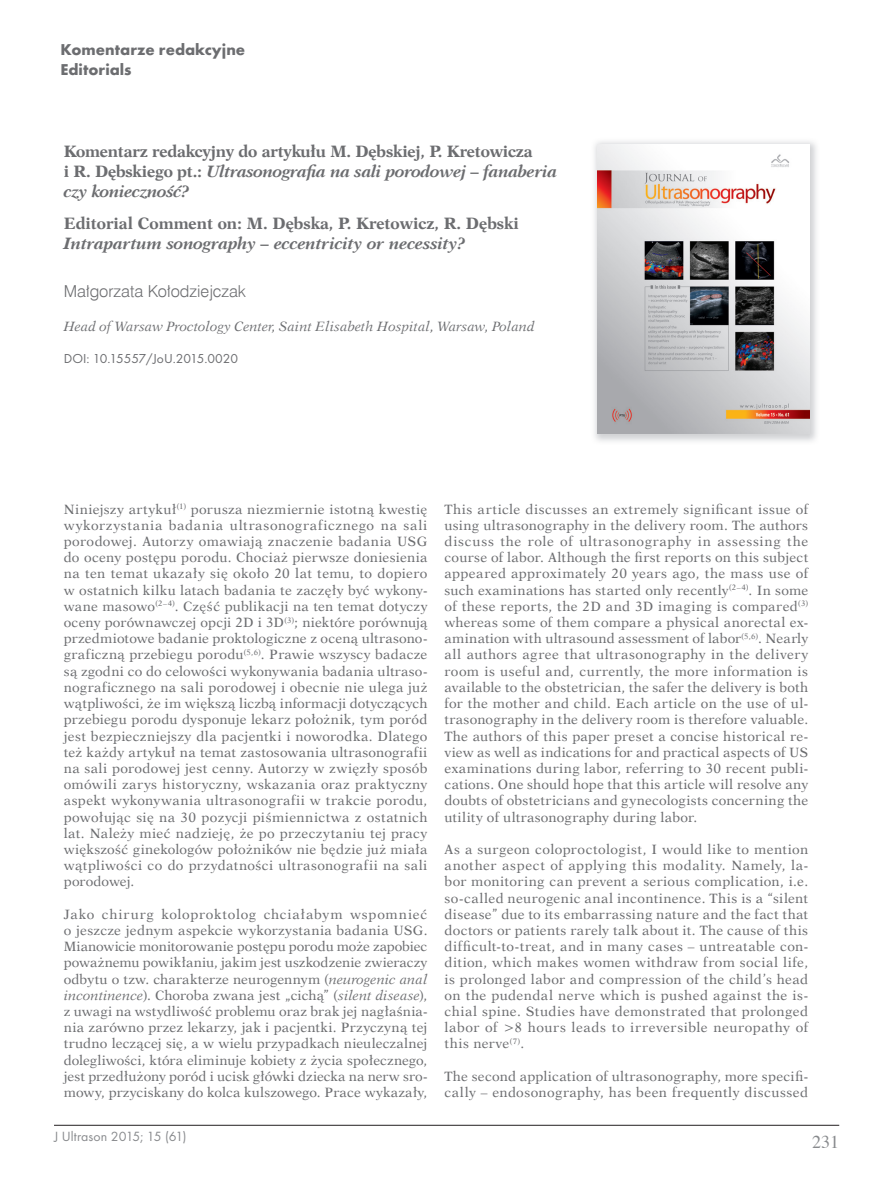
<style>
.page{position:relative;width:872px;height:1191px;background:#fff}
.page>*{position:absolute;margin:0;border:0;box-sizing:border-box;transform-origin:0 0}
.t1{font:18px "Times";color:#888a8d}
.t2{font:700 16.5px/19.8px "Dutch 823 EU";letter-spacing:-.01em;color:#6c6d70}
.t3{font:italic 700 16.5px "Dutch 823 EU";color:#6c6d70}
.t4{font:16.5px "Swis 721 Lt EU";color:#6c6d70}
.t5{font:700 16.35px/19.5px "Futura TCE";color:#6c6d70}
.t6{font:13.8px "Futura TCE";letter-spacing:.005em;color:#888a8d}
.t7{font:13.5px/16.2px "Dutch 823 EU";letter-spacing:.025em;color:#6c6d70;text-align:justify}
.t8{font:italic 13.5px "Dutch 823 EU";color:#6c6d70}
.t9{font:13.5px "Futura TCE";color:#6c6d70}
.s1{font-style:italic}
</style>
<div class="page">
<hr style="left:54px;top:1125px;width:785px;height:1px;background:#231f20">
<img style="left:594px;top:141px;width:223px;height:301px">
<img style="left:597px;top:144px;width:212px;height:289px">
<p class="t5" style="left:61px;top:42px;width:186px">Komentarze redakcyjne<br>Editorials</p>
<p class="t2" style="left:64px;top:141px;width:495px">Komentarz redakcyjny do artykułu M. Dębskiej, P. Kretowicza<br>i R. Dębskiego pt.: <span class="s1">Ultrasonografia na sali porodowej – fanaberia czy konieczność?</span></p>
<p class="t2" style="left:64px;top:213px;width:456px">Editorial Comment on: M. Dębska, P. Kretowicz, R. Dębski</p>
<p class="t3" style="left:64px;top:233px;width:403px">Intrapartum sonography – eccentricity or necessity?</p>
<p class="t4" style="left:64px;top:281px;width:184px">Małgorzata Kołodziejczak</p>
<p class="t8" style="left:64px;top:317px;width:472px">Head of Warsaw Proctology Center, Saint Elisabeth Hospital, Warsaw, Poland</p>
<p class="t9" style="left:64px;top:353px;width:176px">DOI: 10.15557/JoU.2015.0020</p>
<p class="t7" style="left:64px;top:500px;width:365px">Niniejszy artykuł<sup>(1)</sup> porusza niezmiernie istotną kwestię wykorzystania badania ultrasonograficznego na sali porodowej. Autorzy omawiają znaczenie badania USG do oceny postępu porodu. Chociaż pierwsze doniesienia na ten temat ukazały się około 20 lat temu, to dopiero w ostatnich kilku latach badania te zaczęły być wykony&shy;wane masowo<sup>(2–4)</sup>. Część publikacji na ten temat dotyczy oceny porównawczej opcji 2D i 3D<sup>(3)</sup>; niektóre porównują przedmiotowe badanie proktologiczne z oceną ultrasono&shy;graficzną przebiegu porodu<sup>(5,6)</sup>. Prawie wszyscy badacze są zgodni co do celowości wykonywania badania ultraso&shy;nograficznego na sali porodowej i obecnie nie ulega już wątpliwości, że im większą liczbą informacji dotyczących przebiegu porodu dysponuje lekarz położnik, tym poród jest bezpieczniejszy dla pacjentki i noworodka. Dlatego też każdy artykuł na temat zastosowania ultrasonografii na sali porodowej jest cenny. Autorzy w zwięzły sposób omówili zarys historyczny, wskazania oraz praktyczny aspekt wykonywania ultrasonografii w trakcie porodu, powołując się na 30 pozycji piśmiennictwa z ostatnich lat. Należy mieć nadzieję, że po przeczytaniu tej pracy większość ginekologów położników nie będzie już miała wątpliwości co do przydatności ultrasonografii na sali porodowej.</p>
<p class="t7" style="left:64px;top:905px;width:365px">Jako chirurg koloproktolog chciałabym wspomnieć o jeszcze jednym aspekcie wykorzystania badania USG.<br>Mianowicie monitorowanie postępu porodu może zapobiec poważnemu powikłaniu, jakim jest uszkodzenie zwieraczy odbytu o tzw. charakterze neurogennym (<span class="s1">neurogenic anal incontinence</span>). Choroba zwana jest „cichą” (<span class="s1">silent disease</span>), z uwagi na wstydliwość problemu oraz brak jej nagłaśnia&shy;nia zarówno przez lekarzy, jak i pacjentki. Przyczyną tej trudno leczącej się, a w wielu przypadkach nieuleczalnej dolegliwości, która eliminuje kobiety z życia społecznego, jest przedłużony poród i ucisk główki dziecka na nerw sro&shy;mowy, przyciskany do kolca kulszowego. Prace wykazały,</p>
<p class="t6" style="left:54px;top:1130px;width:134px">J Ultrason 2015; 15 (61)</p>
<p class="t7" style="left:444px;top:500px;width:365px">This article discusses an extremely significant issue of using ultrasonography in the delivery room. The authors discuss the role of ultrasonography in assessing the course of labor. Although the first reports on this subject appeared approximately 20 years ago, the mass use of such examinations has started only recently<sup>(2–4)</sup>. In some of these reports, the 2D and 3D imaging is compared<sup>(3) </sup>whereas some of them compare a physical anorectal ex&shy;amination with ultrasound assessment of labor<sup>(5,6)</sup>. Nearly all authors agree that ultrasonography in the delivery room is useful and, currently, the more information is available to the obstetrician, the safer the delivery is both for the mother and child. Each article on the use of ul&shy;trasonography in the delivery room is therefore valuable.<br>The authors of this paper preset a concise historical re&shy;view as well as indications for and practical aspects of US examinations during labor, referring to 30 recent publi&shy;cations. One should hope that this article will resolve any doubts of obstetricians and gynecologists concerning the utility of ultrasonography during labor.</p>
<p class="t7" style="left:444px;top:841px;width:365px">As a surgeon coloproctologist, I would like to mention another aspect of applying this modality. Namely, la&shy;bor monitoring can prevent a serious complication, i.e. so-called neurogenic anal incontinence. This is a “silent disease” due to its embarrassing nature and the fact that doctors or patients rarely talk about it. The cause of this difficult-to-treat, and in many cases – untreatable con&shy;dition, which makes women withdraw from social life, is prolonged labor and compression of the child’s head on the pudendal nerve which is pushed against the is&shy;chial spine. Studies have demonstrated that prolonged labor of &gt;8 hours leads to irreversible neuropathy of this nerve<sup>(7)</sup>.</p>
<p class="t7" style="left:444px;top:1067px;width:365px">The second application of ultrasonography, more specifi&shy;cally – endosonography, has been frequently discussed</p>
<h1 class="t1" style="left:812px;top:1134px;width:28px">231</h1>
</div>
